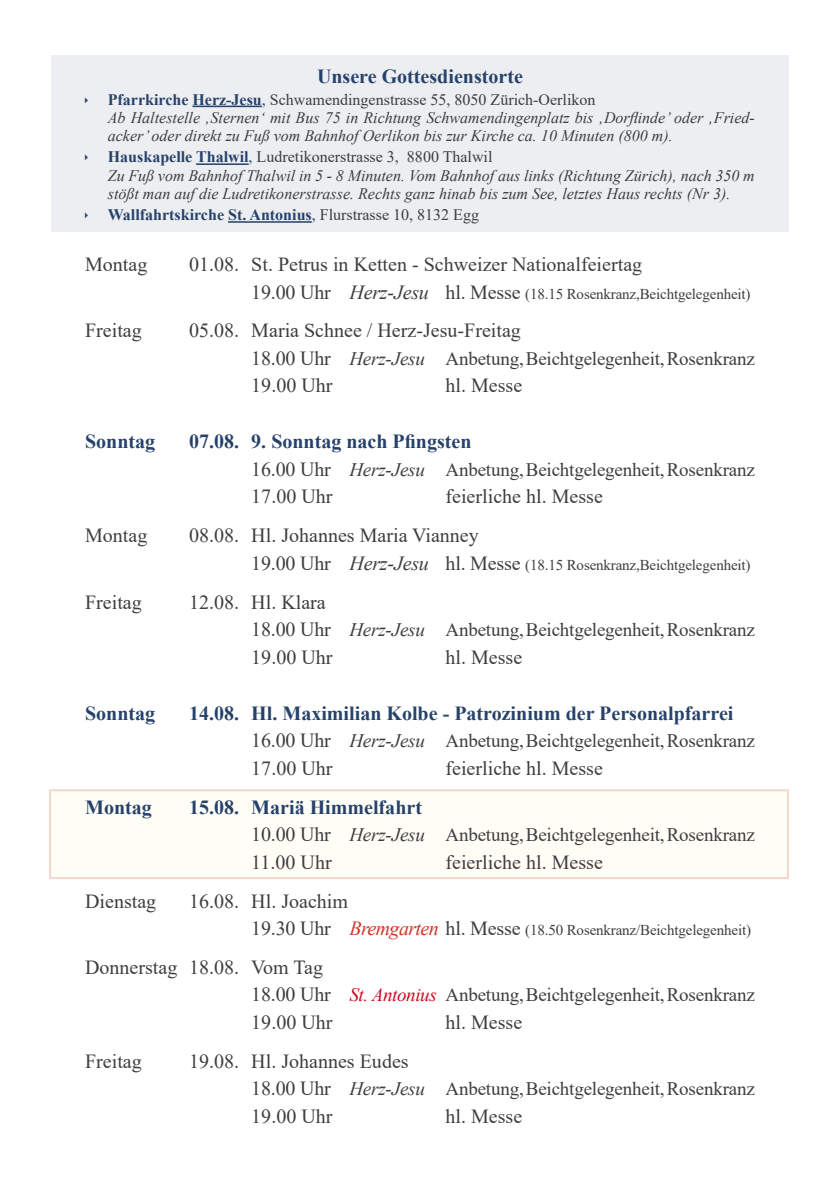
<style>
.page{position:relative;width:840px;height:1191px;background:#fff}
.page>*{position:absolute;margin:0;border:0;box-sizing:border-box;transform-origin:0 0}
.t1{font:20px "Times New Roman";color:#3e3d40}
.t2{font:700 20px "Times New Roman";color:#26426a}
.t3{font:19px "Times New Roman";letter-spacing:-.01em;color:#3e3d40}
.t4{font:italic 16px/18.4px "Times New Roman";color:#3e3d40}
.t5{font:700 16px "Times New Roman";color:#26426a}
.t6{font:15px "Times New Roman";letter-spacing:-.01em;color:#3e3d40}
.s1{font-weight:700;font-style:normal;color:#26426a}
.s2{font-style:normal;color:#26426a}
.s3{font-style:normal}
.s4{font-weight:400}
.s5{font-weight:400;color:#3e3d40}
.s6{font-size:20px}
.s7{font-style:italic;font-size:20px}
.s8{font-style:italic}
.s9{font-style:italic;font-size:20px;color:#d13629}
.s10{font-style:italic;color:#cd071e}
</style>
<div class="page">
<div style="left:49px;top:789px;width:739px;height:90px;background:#fffef6;border:2px solid #f6d7c8"></div>
<div style="left:51px;top:55px;width:737px;height:177px;background:#eceef2"></div>
<hr style="left:192px;top:106px;width:70px;height:1px;background:#26426a">
<hr style="left:196px;top:163px;width:52px;height:2px;background:#26426a">
<hr style="left:228px;top:221px;width:83px;height:2px;background:#26426a">
<p class="t2" style="left:317px;top:62px;width:207px">Unsere Gottesdienstorte</p>
<p class="t4" style="left:108px;top:90px;width:648px"><span class="s1">Pfarrkirche Herz-Jesu</span><span class="s2">,</span> <span class="s3">Schwamendingenstrasse 55, 8050 Zürich-Oerlikon<br></span>Ab Haltestelle ‚Sternen‘ mit Bus 75 in Richtung Schwamendingenplatz bis ‚Dorflinde’ oder ‚Fried&shy;acker’ oder direkt zu Fuß vom Bahnhof Oerlikon bis zur Kirche ca. 10 Minuten (800 m).</p>
<p class="t4" style="left:108px;top:147px;width:648px"><span class="s1">Hauskapelle Thalwil</span><span class="s2">,</span> <span class="s3">Ludretikonerstrasse 3, 8800 Thalwil<br></span>Zu Fuß vom Bahnhof Thalwil in 5 - 8 Minuten. Vom Bahnhof aus links (Richtung Zürich), nach 350 m stößt man auf die Ludretikonerstrasse. Rechts ganz hinab bis zum See, letztes Haus rechts (Nr 3).</p>
<p class="t5" style="left:108px;top:203px;width:372px">Wallfahrtskirche St. Antonius<span class="s4">,</span> <span class="s5">Flurstrasse 10, 8132 Egg</span></p>
<p class="t1" style="left:85px;top:250px;width:64px">Montag</p>
<p class="t1" style="left:189px;top:250px;width:454px">01.08. St. Petrus in Ketten - Schweizer Nationalfeiertag</p>
<p class="t6" style="left:251px;top:283px;width:500px"><span class="s6">19.00 Uhr</span> <span class="s7">Herz-Jesu</span> <span class="s6">hl. Messe</span> (18.15 Rosenkranz,Beichtgelegenheit)</p>
<p class="t1" style="left:85px;top:316px;width:58px">Freitag</p>
<p class="t1" style="left:189px;top:316px;width:333px">05.08. Maria Schnee / Herz-Jesu-Freitag</p>
<p class="t3" style="left:251px;top:345px;width:505px"><span class="s6">18.00 Uhr</span> <span class="s8">Herz-Jesu</span> Anbetung, Beichtgelegenheit, Rosenkranz</p>
<p class="t1" style="left:251px;top:372px;width:83px">19.00 Uhr</p>
<p class="t1" style="left:445px;top:372px;width:78px">hl. Messe</p>
<p class="t2" style="left:85px;top:427px;width:72px">Sonntag</p>
<p class="t2" style="left:189px;top:427px;width:284px">07.08. 9. Sonntag nach Pfingsten</p>
<p class="t3" style="left:251px;top:456px;width:505px"><span class="s6">16.00 Uhr</span> <span class="s8">Herz-Jesu</span> Anbetung, Beichtgelegenheit, Rosenkranz</p>
<p class="t1" style="left:251px;top:482px;width:83px">17.00 Uhr</p>
<p class="t1" style="left:445px;top:482px;width:159px">feierliche hl. Messe</p>
<p class="t1" style="left:85px;top:521px;width:64px">Montag</p>
<p class="t1" style="left:189px;top:521px;width:291px">08.08. Hl. Johannes Maria Vianney</p>
<p class="t6" style="left:251px;top:554px;width:500px"><span class="s6">19.00 Uhr</span> <span class="s7">Herz-Jesu</span> <span class="s6">hl. Messe</span> (18.15 Rosenkranz,Beichtgelegenheit)</p>
<p class="t1" style="left:85px;top:588px;width:58px">Freitag</p>
<p class="t1" style="left:189px;top:588px;width:138px">12.08. Hl. Klara</p>
<p class="t3" style="left:251px;top:616px;width:505px"><span class="s6">18.00 Uhr</span> <span class="s8">Herz-Jesu</span> Anbetung, Beichtgelegenheit, Rosenkranz</p>
<p class="t1" style="left:251px;top:643px;width:83px">19.00 Uhr</p>
<p class="t1" style="left:445px;top:643px;width:78px">hl. Messe</p>
<p class="t2" style="left:85px;top:698px;width:72px">Sonntag</p>
<p class="t2" style="left:189px;top:698px;width:545px">14.08. Hl. Maximilian Kolbe - Patrozinium der Personalpfarrei</p>
<p class="t3" style="left:251px;top:727px;width:505px"><span class="s6">16.00 Uhr</span> <span class="s8">Herz-Jesu</span> Anbetung, Beichtgelegenheit, Rosenkranz</p>
<p class="t1" style="left:251px;top:754px;width:83px">17.00 Uhr</p>
<p class="t1" style="left:445px;top:754px;width:159px">feierliche hl. Messe</p>
<p class="t2" style="left:85px;top:792px;width:68px">Montag</p>
<p class="t2" style="left:189px;top:792px;width:234px">15.08. Mariä Himmelfahrt</p>
<p class="t3" style="left:251px;top:821px;width:505px"><span class="s6">10.00 Uhr</span> <span class="s8">Herz-Jesu</span> Anbetung, Beichtgelegenheit, Rosenkranz</p>
<p class="t1" style="left:251px;top:848px;width:82px">11.00 Uhr</p>
<p class="t1" style="left:445px;top:848px;width:159px">feierliche hl. Messe</p>
<p class="t1" style="left:85px;top:886px;width:73px">Dienstag</p>
<p class="t1" style="left:189px;top:886px;width:160px">16.08. Hl. Joachim</p>
<p class="t6" style="left:251px;top:919px;width:501px"><span class="s6">19.30 Uhr</span> <span class="s9">Bremgarten</span> <span class="s6">hl. Messe</span> (18.50 Rosenkranz/Beichtgelegenheit)</p>
<p class="t1" style="left:85px;top:953px;width:239px">Donnerstag 18.08. Vom Tag</p>
<p class="t3" style="left:251px;top:981px;width:505px"><span class="s6">18.00 Uhr</span> <span class="s10">St. Antonius</span> Anbetung, Beichtgelegenheit, Rosenkranz</p>
<p class="t1" style="left:251px;top:1008px;width:83px">19.00 Uhr</p>
<p class="t1" style="left:445px;top:1008px;width:78px">hl. Messe</p>
<p class="t1" style="left:85px;top:1047px;width:58px">Freitag</p>
<p class="t1" style="left:189px;top:1047px;width:221px">19.08. Hl. Johannes Eudes</p>
<p class="t3" style="left:251px;top:1075px;width:505px"><span class="s6">18.00 Uhr</span> <span class="s8">Herz-Jesu</span> Anbetung, Beichtgelegenheit, Rosenkranz</p>
<p class="t1" style="left:251px;top:1102px;width:83px">19.00 Uhr</p>
<p class="t1" style="left:445px;top:1102px;width:78px">hl. Messe</p>
</div>
